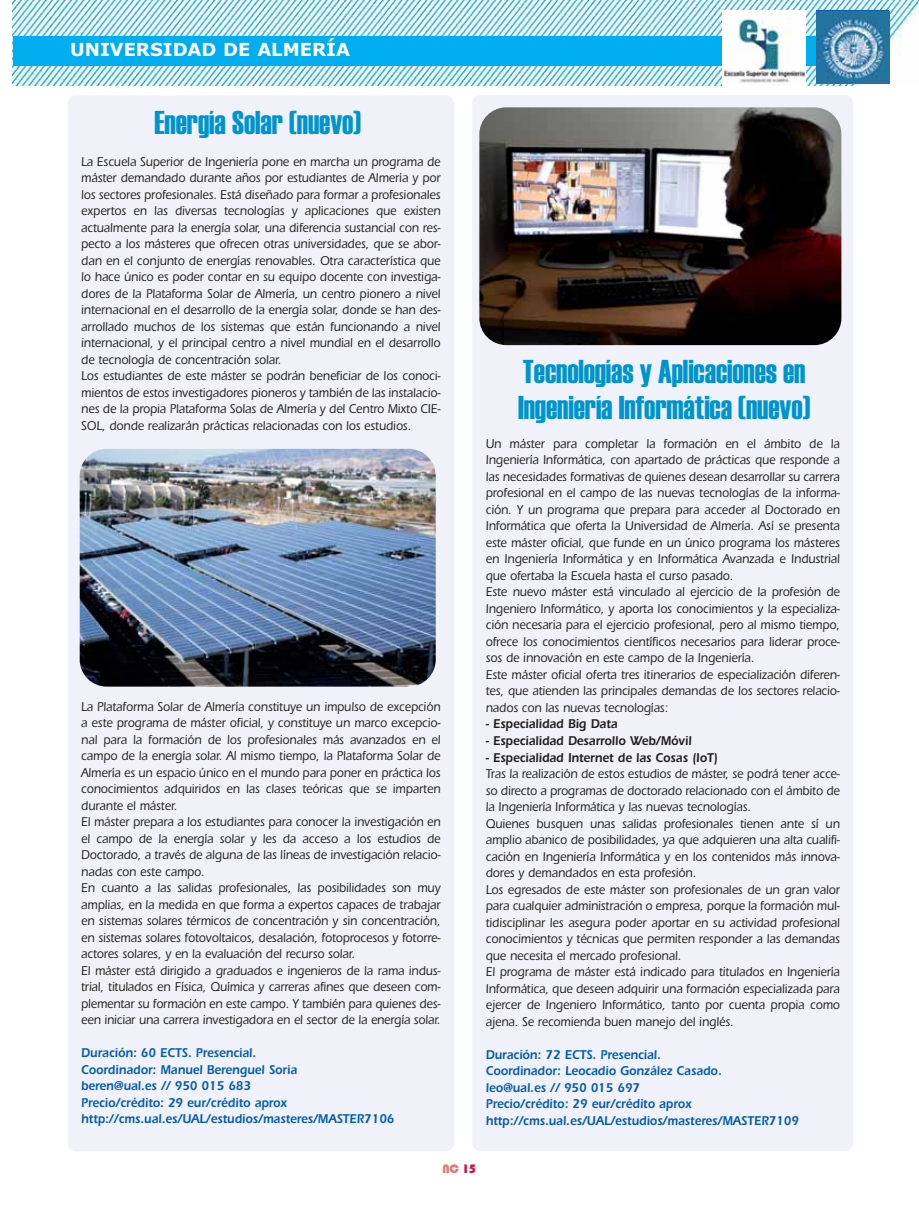
<style>
.page{position:relative;width:919px;height:1217px;background:#fff}
.page>*{position:absolute;margin:0;border:0;box-sizing:border-box;transform-origin:0 0}
.t1{font:33px/36px "Haettenschweiler";color:#0094cc;scale:.95 1}
.t2{font:700 18px "Verdana";color:#fff}
.t3{font:500 13.2px/16.5px "Itc Eras";color:#231f20;scale:.9 1}
.t4{font:600 13.2px/16.5px "Itc Eras";color:#055eac;scale:.9 1}
.t5{font:600 13.2px "Itc Eras";color:#231f20;scale:.9 1}
.t6{font:900 12px "Blippo BT";color:#e07b7d}
.s1{color:#d11349}
</style>
<div class="page">
<img style="left:13px;top:0;width:905px;height:85px">
<div style="left:13px;top:36px;width:803px;height:29px;background:#00aeef"></div>
<img style="left:816px;top:12px;width:73px;height:71px">
<img style="left:722px;top:11px;width:83px;height:74px">
<div style="left:68px;top:95px;width:386px;height:1056px;background:#f1f1f9;border-radius:9px"></div>
<div style="left:472px;top:95px;width:381px;height:1055px;background:#f1f1f9;border-radius:9px"></div>
<img style="left:80px;top:448px;width:355px;height:238px;border-radius:27px">
<img style="left:479px;top:107px;width:362px;height:238px;border-radius:27px">
<h2 class="t2" style="left:70px;top:42px;width:281px">UNIVERSIDAD DE ALMERÍA</h2>
<h1 class="t1" style="left:154px;top:107px;width:219px">Energía Solar (nuevo)</h1>
<p class="t3" style="left:81px;top:154px;width:401px">La Escuela Superior de Ingeniería pone en marcha un programa de máster demandado durante años por estudiantes de Almería y por los sectores profesionales. Está diseñado para formar a profesionales expertos en las diversas tecnologías y aplicaciones que existen actualmente para la energía solar, una diferencia sustancial con res&shy;pecto a los másteres que ofrecen otras universidades, que se abor&shy;dan en el conjunto de energías renovables. Otra característica que lo hace único es poder contar en su equipo docente con investiga&shy;dores de la Plataforma Solar de Almería, un centro pionero a nivel internacional en el desarrollo de la energía solar, donde se han des&shy;arrollado muchos de los sistemas que están funcionando a nivel internacional, y el principal centro a nivel mundial en el desarrollo de tecnología de concentración solar.<br>Los estudiantes de este máster se podrán beneficiar de los conoci&shy;mientos de estos investigadores pioneros y también de las instalacio&shy;nes de la propia Plataforma Solas de Almería y del Centro Mixto CIE-SOL, donde realizarán prácticas relacionadas con los estudios.</p>
<p class="t3" style="left:81px;top:699px;width:401px">La Plataforma Solar de Almería constituye un impulso de excepción a este programa de máster oficial, y constituye un marco excepcio&shy;nal para la formación de los profesionales más avanzados en el campo de la energía solar. Al mismo tiempo, la Plataforma Solar de Almería es un espacio único en el mundo para poner en práctica los conocimientos adquiridos en las clases teóricas que se imparten durante el máster.<br>El máster prepara a los estudiantes para conocer la investigación en el campo de la energía solar y les da acceso a los estudios de Doctorado, a través de alguna de las líneas de investigación relacio&shy;nadas con este campo.<br>En cuanto a las salidas profesionales, las posibilidades son muy amplias, en la medida en que forma a expertos capaces de trabajar en sistemas solares térmicos de concentración y sin concentración, en sistemas solares fotovoltaicos, desalación, fotoprocesos y fotorre&shy;actores solares, y en la evaluación del recurso solar.<br>El máster está dirigido a graduados e ingenieros de la rama indus&shy;trial, titulados en Física, Química y carreras afines que deseen com&shy;plementar su formación en este campo. Y también para quienes des&shy;een iniciar una carrera investigadora en el sector de la energía solar.</p>
<p class="t4" style="left:81px;top:1045px;width:349px">Duración: 60 ECTS. Presencial.<br>Coordinador: Manuel Berenguel Soria<br>beren@ual.es // 950 015 683<br>Precio/crédito: 29 eur/crédito aprox http://cms.ual.es/UAL/estudios/masteres/MASTER7106</p>
<h1 class="t1" style="left:518px;top:355px;width:309px">Tecnologías y Aplicaciones en<br>Ingeniería Informática (nuevo)</h1>
<p class="t3" style="left:485px;top:436px;width:395px">Un máster para completar la formación en el ámbito de la Ingeniería Informática, con apartado de prácticas que responde a las necesidades formativas de quienes desean desarrollar su carrera profesional en el campo de las nuevas tecnologías de la informa&shy;ción. Y un programa que prepara para acceder al Doctorado en Informática que oferta la Universidad de Almería. Así se presenta este máster oficial, que funde en un único programa los másteres en Ingeniería Informática y en Informática Avanzada e Industrial que ofertaba la Escuela hasta el curso pasado.<br>Este nuevo máster está vinculado al ejercicio de la profesión de Ingeniero Informático, y aporta los conocimientos y la especializa&shy;ción necesaria para el ejercicio profesional, pero al mismo tiempo, ofrece los conocimientos científicos necesarios para liderar proce&shy;sos de innovación en este campo de la Ingeniería.<br>Este máster oficial oferta tres itinerarios de especialización diferen&shy;tes, que atienden las principales demandas de los sectores relacio&shy;nados con las nuevas tecnologías:</p>
<p class="t5" style="left:485px;top:719px;width:148px">- Especialidad Big Data</p>
<p class="t5" style="left:485px;top:735px;width:230px">- Especialidad Desarrollo Web/Móvil</p>
<p class="t5" style="left:485px;top:752px;width:259px">- Especialidad Internet de las Cosas (IoT)</p>
<p class="t3" style="left:485px;top:766px;width:395px">Tras la realización de estos estudios de máster, se podrá tener acce&shy;so directo a programas de doctorado relacionado con el ámbito de la Ingeniería Informática y las nuevas tecnologías.<br>Quienes busquen unas salidas profesionales tienen ante sí un amplio abanico de posibilidades, ya que adquieren una alta cualifi&shy;cación en Ingeniería Informática y en los contenidos más innova&shy;dores y demandados en esta profesión.<br>Los egresados de este máster son profesionales de un gran valor para cualquier administración o empresa, porque la formación mul&shy;tidisciplinar les asegura poder aportar en su actividad profesional conocimientos y técnicas que permiten responder a las demandas que necesita el mercado profesional.<br>El programa de máster está indicado para titulados en Ingeniería Informática, que deseen adquirir una formación especializada para ejercer de Ingeniero Informático, tanto por cuenta propia como ajena. Se recomienda buen manejo del inglés.</p>
<p class="t4" style="left:485px;top:1047px;width:349px">Duración: 72 ECTS. Presencial.<br>Coordinador: Leocadio González Casado.<br>leo@ual.es // 950 015 697<br>Precio/crédito: 29 eur/crédito aprox http://cms.ual.es/UAL/estudios/masteres/MASTER7109</p>
<p class="t6" style="left:442px;top:1164px;width:35px">NC <span class="s1">15</span></p>
</div>
